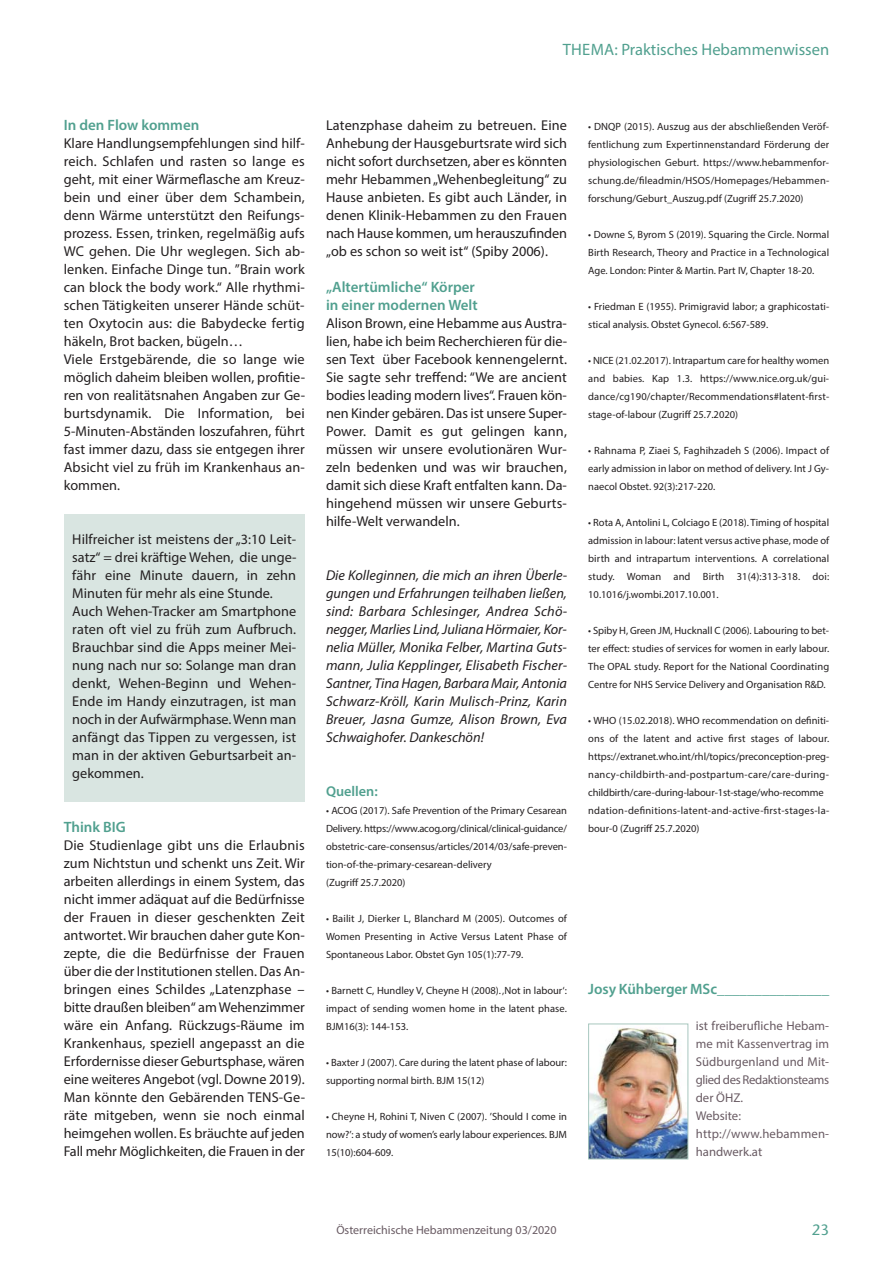
<style>
.page{position:relative;width:893px;height:1263px;background:#fff}
.page>*{position:absolute;margin:0;border:0;box-sizing:border-box;transform-origin:0 0}
.t1{font:16.5px "Myriad Pro";color:#51a08f}
.t2{font:600 15px/18px "Myriad Pro";color:#51a08f}
.t3{font:500 15px "Stone Sans Std";color:#51a08f}
.t4{font:14.25px/18px "Myriad Pro";letter-spacing:.005em;color:#231f20;text-align:justify}
.t5{font:italic 14.25px/18px "Myriad Pro";letter-spacing:.005em;color:#231f20;text-align:justify}
.t6{font:600 14.25px "Myriad Pro";color:#51a08f}
.t7{font:12.75px/18px "Myriad Pro";color:#695b63}
.t8{font:12px "Myriad Pro";color:#695b63}
.t9{font:10.5px/18px "Myriad Pro";color:#231f20;text-align:justify}
</style>
<div class="page">
<div style="left:64px;top:514px;width:241px;height:288px;background:#d9e5e1"></div>
<img style="left:590px;top:1028px;width:96px;height:129px">
<div style="left:588px;top:1023px;width:100px;height:136px;border:1px solid #a8c7bf"></div>
<p class="t1" style="left:563px;top:43px;width:268px">THEMA: Praktisches Hebammenwissen</p>
<p class="t2" style="left:64px;top:117px;width:137px">In den Flow kommen</p>
<p class="t4" style="left:64px;top:136px;width:243px;text-align:left">Klare Handlungsempfehlungen sind hilf&shy;reich. Schlafen und rasten so lange es geht, mit einer Wärmeflasche am Kreuz&shy;bein und einer über dem Schambein, denn Wärme unterstützt den Reifungs&shy;prozess. Essen, trinken, regelmäßig aufs WC gehen. Die Uhr weglegen. Sich ab&shy;lenken. Einfache Dinge tun. ”Brain work can block the body work.“ Alle rhythmi&shy;schen Tätigkeiten unserer Hände schüt&shy;ten Oxytocin aus: die Babydecke fertig häkeln, Brot backen, bügeln…<br>Viele Erstgebärende, die so lange wie möglich daheim bleiben wollen, profitie&shy;ren von realitätsnahen Angaben zur Ge&shy;burtsdynamik. Die Information, bei 5-Minuten-Abständen loszufahren, führt fast immer dazu, dass sie entgegen ihrer Absicht viel zu früh im Krankenhaus an&shy;kommen.</p>
<p class="t4" style="left:72px;top:532px;width:226px;text-align:left">Hilfreicher ist meistens der „3:10 Leit&shy;satz“ = drei kräftige Wehen, die unge&shy;fähr eine Minute dauern, in zehn Minuten für mehr als eine Stunde.<br>Auch Wehen-Tracker am Smartphone raten oft viel zu früh zum Aufbruch.<br>Brauchbar sind die Apps meiner Mei&shy;nung nach nur so: Solange man dran denkt, Wehen-Beginn und Wehen-Ende im Handy einzutragen, ist man noch in der Aufwärmphase. Wenn man anfängt das Tippen zu vergessen, ist man in der aktiven Geburtsarbeit an&shy;gekommen.</p>
<p class="t2" style="left:64px;top:819px;width:64px">Think BIG</p>
<p class="t4" style="left:64px;top:838px;width:243px">Die Studienlage gibt uns die Erlaubnis zum Nichtstun und schenkt uns Zeit. Wir arbeiten allerdings in einem System, das nicht immer adäquat auf die Bedürfnisse der Frauen in dieser geschenkten Zeit antwortet. Wir brauchen daher gute Kon&shy;zepte, die die Bedürfnisse der Frauen über die der Institutionen stellen. Das An&shy;bringen eines Schildes „Latenzphase – bitte draußen bleiben“ am Wehenzimmer wäre ein Anfang. Rückzugs-Räume im Krankenhaus, speziell angepasst an die Erfordernisse dieser Geburtsphase, wären eine weiteres Angebot (vgl. Downe 2019).<br>Man könnte den Gebärenden TENS-Ge&shy;räte mitgeben, wenn sie noch einmal heimgehen wollen. Es bräuchte auf jeden Fall mehr Möglichkeiten, die Frauen in der</p>
<p class="t4" style="left:326px;top:118px;width:242px">Latenzphase daheim zu betreuen. Eine Anhebung der Hausgeburtsrate wird sich nicht sofort durchsetzen, aber es könnten mehr Hebammen „Wehenbegleitung“ zu Hause anbieten. Es gibt auch Länder, in denen Klinik-Hebammen zu den Frauen nach Hause kommen, um herauszufinden „ob es schon so weit ist“ (Spiby 2006).</p>
<p class="t2" style="left:326px;top:279px;width:153px">„Altertümliche“ Körper in einer modernen Welt</p>
<p class="t4" style="left:326px;top:316px;width:243px">Alison Brown, eine Hebamme aus Austra&shy;lien, habe ich beim Recherchieren für die&shy;sen Text über Facebook kennengelernt.<br>Sie sagte sehr treffend: “We are ancient bodies leading modern lives“. Frauen kön&shy;nen Kinder gebären. Das ist unsere Super-Power. Damit es gut gelingen kann, müssen wir unsere evolutionären Wur&shy;zeln bedenken und was wir brauchen, damit sich diese Kraft entfalten kann. Da&shy;hingehend müssen wir unsere Geburts&shy;hilfe-Welt verwandeln.</p>
<p class="t5" style="left:326px;top:568px;width:243px">Die Kolleginnen, die mich an ihren Überle&shy;gungen und Erfahrungen teilhaben ließen, sind: Barbara Schlesinger, Andrea Schö&shy;negger, Marlies Lind, Juliana Hörmaier, Kor&shy;nelia Müller, Monika Felber, Martina Guts&shy;mann, Julia Kepplinger, Elisabeth Fischer-Santner, Tina Hagen, Barbara Mair, Antonia Schwarz-Kröll, Karin Mulisch-Prinz, Karin Breuer, Jasna Gumze, Alison Brown, Eva Schwaighofer. Dankeschön!</p>
<p class="t6" style="left:326px;top:786px;width:53px">Quellen:</p>
<p class="t9" style="left:326px;top:803px;width:242px;text-align:left">• ACOG (2017). Safe Prevention of the Primary Cesarean Delivery. https://www.acog.org/clinical/clinical-guidance/ obstetric-care-consensus/articles/2014/03/safe-preven&shy;tion-of-the-primary-cesarean-delivery<br>(Zugriff 25.7.2020)</p>
<p class="t9" style="left:326px;top:911px;width:242px">• Bailit J, Dierker L, Blanchard M (2005). Outcomes of Women Presenting in Active Versus Latent Phase of Spontaneous Labor. Obstet Gyn 105(1):77-79.</p>
<p class="t9" style="left:326px;top:983px;width:242px">• Barnett C, Hundley V, Cheyne H (2008). ‚Not in labour‘: impact of sending women home in the latent phase.<br>BJM16(3): 144-153.</p>
<p class="t9" style="left:326px;top:1055px;width:242px">• Baxter J (2007). Care during the latent phase of labour: supporting normal birth. BJM 15(12)</p>
<p class="t9" style="left:326px;top:1109px;width:242px">• Cheyne H, Rohini T, Niven C (2007). ’Should I come in now?’: a study of women’s early labour experiences. BJM 15(10):604-609.</p>
<p class="t9" style="left:588px;top:119px;width:242px">• DNQP (2015). Auszug aus der abschließenden Veröf&shy;fentlichung zum Expertinnenstandard Förderung der physiologischen Geburt. https://www.hebammenfor&shy;schung.de/fileadmin/HSOS/Homepages/Hebammen&shy;forschung/Geburt_Auszug.pdf (Zugriff 25.7.2020)</p>
<p class="t9" style="left:588px;top:227px;width:242px">• Downe S, Byrom S (2019). Squaring the Circle. Normal Birth Research, Theory and Practice in a Technological Age. London: Pinter &amp; Martin. Part IV, Chapter 18-20.</p>
<p class="t9" style="left:588px;top:299px;width:242px">• Friedman E (1955). Primigravid labor; a graphicostati&shy;stical analysis. Obstet Gynecol. 6:567-589.</p>
<p class="t9" style="left:588px;top:353px;width:242px">• NICE (21.02.2017). Intrapartum care for healthy women and babies. Kap 1.3. https://www.nice.org.uk/gui&shy;dance/cg190/chapter/Recommendations#latent-first&shy;stage-of-labour (Zugriff 25.7.2020)</p>
<p class="t9" style="left:588px;top:443px;width:242px">• Rahnama P, Ziaei S, Faghihzadeh S (2006). Impact of early admission in labor on method of delivery. Int J Gy&shy;naecol Obstet. 92(3):217-220.</p>
<p class="t9" style="left:588px;top:515px;width:243px">• Rota A, Antolini L, Colciago E (2018). Timing of hospital admission in labour: latent versus active phase, mode of birth and intrapartum interventions. A correlational study. Woman and Birth 31(4):313-318. doi:<br>10.1016/j.wombi.2017.10.001.</p>
<p class="t9" style="left:588px;top:623px;width:242px">• Spiby H, Green JM, Hucknall C (2006). Labouring to bet&shy;ter effect: studies of services for women in early labour.<br>The OPAL study. Report for the National Coordinating Centre for NHS Service Delivery and Organisation R&amp;D.</p>
<p class="t9" style="left:588px;top:713px;width:242px;text-align:left">• WHO (15.02.2018). WHO recommendation on definiti&shy;ons of the latent and active first stages of labour. https://extranet.who.int/rhl/topics/preconception-preg&shy;nancy-childbirth-and-postpartum-care/care-during&shy;childbirth/care-during-labour-1st-stage/who-recomme ndation-definitions-latent-and-active-first-stages-la&shy;bour-0 (Zugriff 25.7.2020)</p>
<p class="t2" style="left:588px;top:981px;width:243px">Josy Kühberger MSc_______________</p>
<p class="t7" style="left:696px;top:1018px;width:135px">ist freiberufliche Hebam&shy;me mit Kassenvertrag im<br>Südburgenland und Mit&shy;glied des Redaktionsteams der ÖHZ.<br>Website: http://www.hebammen&shy;handwerk.at</p>
<p class="t8" style="left:336px;top:1225px;width:222px">Österreichische Hebammenzeitung 03/2020</p>
<p class="t3" style="left:812px;top:1223px;width:19px">23</p>
</div>
